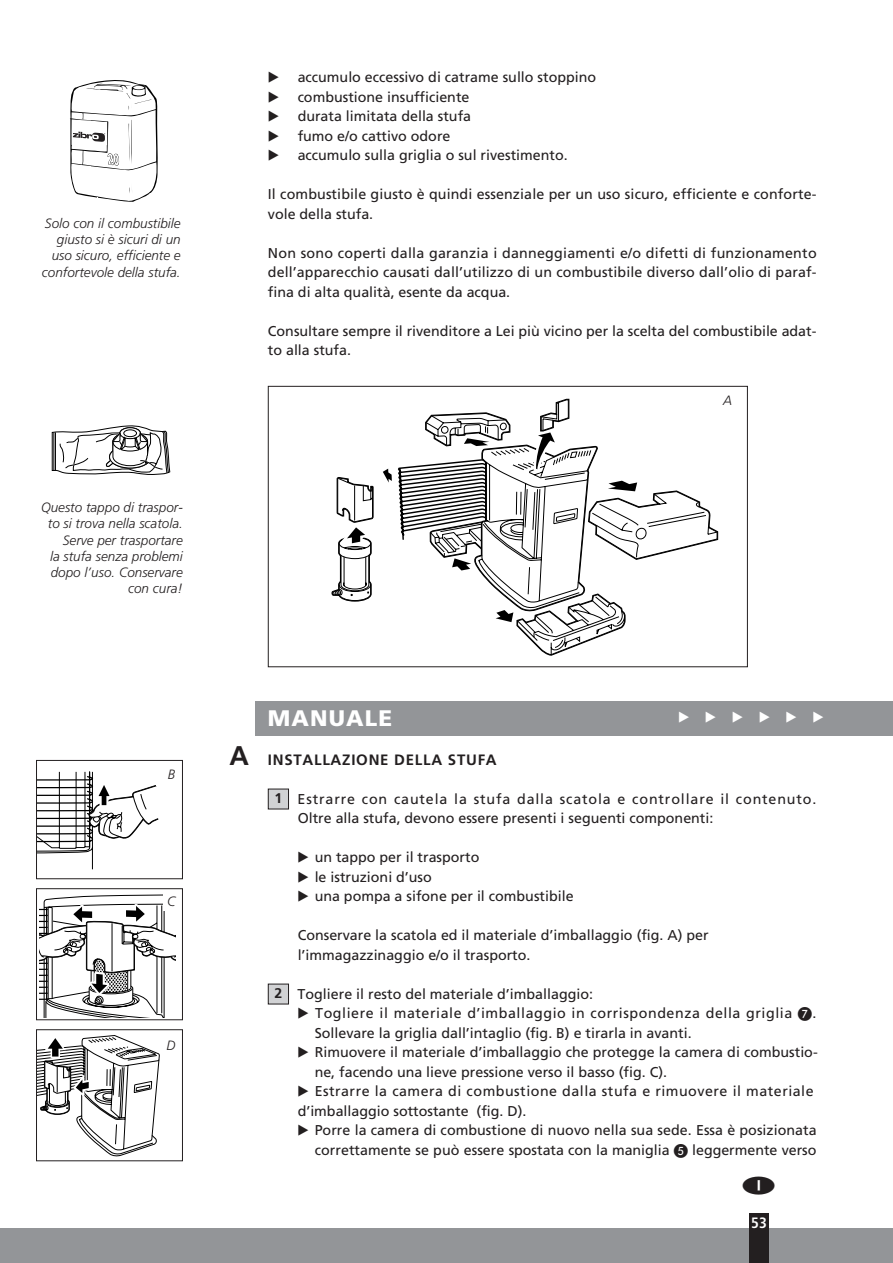
<style>
.page{position:relative;width:893px;height:1263px;background:#fff}
.page>*{position:absolute;margin:0;border:0;box-sizing:border-box;transform-origin:0 0}
._06_kop{font:900 22.5px "Frutiger";letter-spacing:.05em;color:#fff}
.t1{font:700 15px "Frutiger";letter-spacing:.05em;color:#231f20}
.t2{font:700 condensed 15px "Frutiger";color:#fff}
.body_15mm_inspring{font:14.25px/19.5px "Frutiger";color:#231f20}
.body_15mm_inspring-2{font:14.25px/19.5px "Frutiger";letter-spacing:.04em;color:#231f20}
.body_15mm_inspring-3{font:14.25px/19.5px "Frutiger";letter-spacing:.06em;color:#231f20}
.body_15mm_inspring-4{font:14.25px/19.5px "Frutiger";letter-spacing:.035em;color:#231f20}
.t3{font:14.25px "European Pi Three";color:#fff}
.body_15mm_inspring-5{font:14.25px "European Pi Three";color:#231f20}
.t4{font:700 14.1px "Frutiger";color:#231f20}
.bijsch{font:italic 300 13.5px/16.2px "Frutiger";color:#231f20;text-align:right}
.s1{font-size:27px}
.s2{font-family:"European Pi Three"}
.s3{font-family:"European Pi One"}
</style>
<div class="page">
<div style="left:255px;top:701px;width:638px;height:34px;background:#939598"></div>
<svg style="left:383px;top:398px;width:336px;height:258px"></svg>
<svg style="left:331px;top:477px;width:43px;height:125px"></svg>
<div style="left:268px;top:386px;width:480px;height:281px;border:1px solid #231f20"></div>
<div style="left:268px;top:789px;width:21px;height:20px;background:#d1d2d4"></div>
<div style="left:268px;top:789px;width:21px;height:20px;border:1px solid #231f20"></div>
<div style="left:268px;top:984px;width:21px;height:20px;background:#d1d2d4"></div>
<div style="left:268px;top:984px;width:21px;height:20px;border:1px solid #231f20"></div>
<div style="left:0;top:1229px;width:893px;height:34px;background:#939598"></div>
<div style="left:749px;top:1213px;width:20px;height:50px;background:#231f20"></div>
<svg style="left:70px;top:80px;width:88px;height:122px"></svg>
<svg style="left:52px;top:425px;width:118px;height:50px"></svg>
<svg style="left:38px;top:771px;width:121px;height:99px"></svg>
<div style="left:36px;top:760px;width:147px;height:119px;border:1px solid #231f20"></div>
<svg style="left:38px;top:1035px;width:122px;height:122px"></svg>
<div style="left:36px;top:1029px;width:147px;height:132px;border:1px solid #231f20"></div>
<svg style="left:39px;top:894px;width:137px;height:124px"></svg>
<div style="left:36px;top:888px;width:147px;height:132px;border:1px solid #231f20"></div>
<div style="left:164px;top:892px;width:15px;height:19px;background:#fff"></div>
<p class="bijsch" style="left:42px;top:215px;width:140px">Solo con il combustibile giusto si è sicuri di un uso sicuro, efficiente e confortevole della stufa.</p>
<p class="bijsch" style="left:41px;top:499px;width:143px">Questo tappo di traspor&shy;to si trova nella scatola.<br>Serve per trasportare<br>la stufa senza problemi dopo l’uso. Conservare con cura!</p>
<p class="body_15mm_inspring-5" style="left:268px;top:68px;width:13px">E</p>
<p class="body_15mm_inspring" style="left:298px;top:67px;width:300px">accumulo eccessivo di catrame sullo stoppino</p>
<p class="body_15mm_inspring-5" style="left:268px;top:87px;width:13px">E</p>
<p class="body_15mm_inspring" style="left:298px;top:87px;width:173px">combustione insufficiente</p>
<p class="body_15mm_inspring-5" style="left:268px;top:107px;width:13px">E</p>
<p class="body_15mm_inspring" style="left:298px;top:106px;width:175px">durata limitata della stufa</p>
<p class="body_15mm_inspring-5" style="left:268px;top:126px;width:13px">E</p>
<p class="body_15mm_inspring" style="left:298px;top:126px;width:154px">fumo e/o cattivo odore</p>
<p class="body_15mm_inspring-5" style="left:268px;top:146px;width:13px">E</p>
<p class="body_15mm_inspring" style="left:298px;top:145px;width:272px">accumulo sulla griglia o sul rivestimento.</p>
<p class="body_15mm_inspring" style="left:268px;top:184px;width:550px">Il combustibile giusto è quindi essenziale per un uso sicuro, efficiente e conforte&shy;vole della stufa.</p>
<p class="body_15mm_inspring" style="left:268px;top:243px;width:550px;text-align:justify">Non sono coperti dalla garanzia i danneggiamenti e/o difetti di funzionamento dell’apparecchio causati dall’utilizzo di un combustibile diverso dall’olio di paraf&shy;fina di alta qualità, esente da acqua.</p>
<p class="body_15mm_inspring" style="left:268px;top:321px;width:550px">Consultare sempre il rivenditore a Lei più vicino per la scelta del combustibile adat&shy;to alla stufa.</p>
<p class="bijsch" style="left:723px;top:393px;width:11px">A</p>
<p class="bijsch" style="left:168px;top:767px;width:9px">B</p>
<p class="bijsch" style="left:167px;top:894px;width:10px">C</p>
<p class="bijsch" style="left:166px;top:1037px;width:11px">D</p>
<p class="_06_kop" style="left:268px;top:704px;width:126px">MANUALE</p>
<p class="t1" style="left:230px;top:751px;width:269px"><span class="s1">A</span> INSTALLAZIONE DELLA STUFA</p>
<p class="t4" style="left:275px;top:790px;width:9px">1</p>
<p class="body_15mm_inspring-3" style="left:298px;top:789px;width:520px">Estrarre con cautela la stufa dalla scatola e controllare il contenuto.<br>Oltre alla stufa, devono essere presenti i seguenti componenti:</p>
<p class="body_15mm_inspring" style="left:298px;top:847px;width:183px"><span class="s2">E</span> un tappo per il trasporto</p>
<p class="body_15mm_inspring" style="left:298px;top:867px;width:136px"><span class="s2">E</span> le istruzioni d’uso</p>
<p class="body_15mm_inspring" style="left:298px;top:886px;width:277px"><span class="s2">E</span> una pompa a sifone per il combustibile</p>
<p class="body_15mm_inspring" style="left:298px;top:925px;width:413px">Conservare la scatola ed il materiale d’imballaggio (fig. A) per</p>
<p class="body_15mm_inspring" style="left:298px;top:945px;width:234px">l’immagazzinaggio e/o il trasporto.</p>
<p class="t4" style="left:275px;top:985px;width:9px">2</p>
<p class="body_15mm_inspring" style="left:298px;top:984px;width:297px">Togliere il resto del materiale d’imballaggio:</p>
<p class="body_15mm_inspring-2" style="left:315px;top:1003px;width:503px;text-indent:-17px"><span class="s2">E</span> Togliere il materiale d’imballaggio in corrispondenza della griglia <span class="s3">G</span>.<br>Sollevare la griglia dall’intaglio (fig. B) e tirarla in avanti.</p>
<p class="body_15mm_inspring" style="left:315px;top:1042px;width:505px;text-indent:-17px"><span class="s2">E</span> Rimuovere il materiale d’imballaggio che protegge la camera di combustio&shy;ne, facendo una lieve pressione verso il basso (fig. C).</p>
<p class="body_15mm_inspring-4" style="left:298px;top:1081px;width:517px"><span class="s2">E</span> Estrarre la camera di combustione dalla stufa e rimuovere il materiale d’imballaggio sottostante (fig. D).</p>
<p class="body_15mm_inspring" style="left:298px;top:1120px;width:521px;text-align:right"><span class="s2">E</span> Porre la camera di combustione di nuovo nella sua sede. Essa è posizionata correttamente se può essere spostata con la maniglia <span class="s3">E</span> leggermente verso</p>
<p class="t3" style="left:678px;top:708px;width:148px">E E E E E E</p>
<p class="t2" style="left:751px;top:1214px;width:17px">53</p>
</div>
